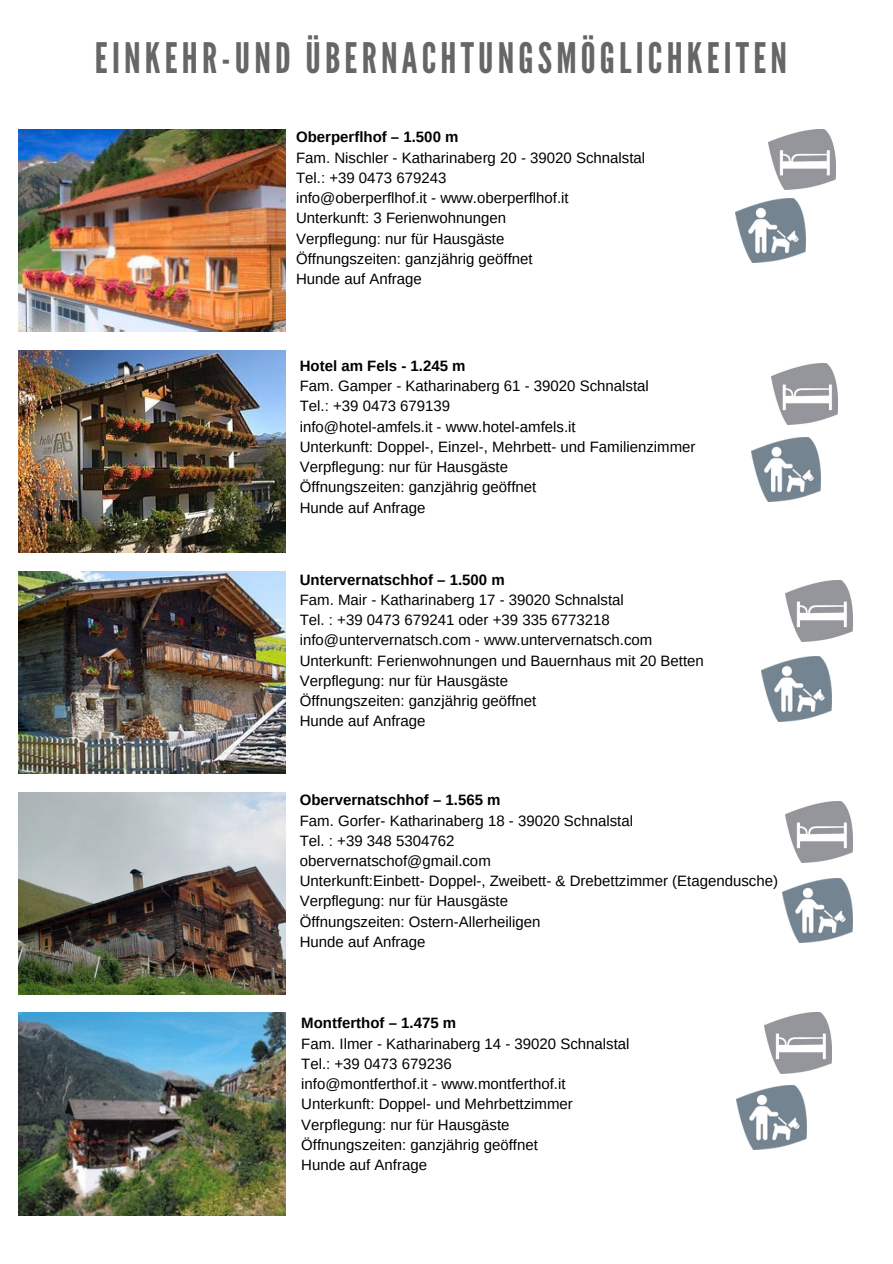
<style>
.page{position:relative;width:893px;height:1264px;background:#fff}
.page>*{position:absolute;margin:0;border:0;box-sizing:border-box;transform-origin:0 0}
.t1{font:42px "League Gothic";letter-spacing:.1em;color:#666}
.t2{font:15px "Arimo";color:#000}
.t3{font:700 15px "Arimo";color:#000}
</style>
<div class="page">
<img style="left:18px;top:129px;width:267px;height:202px">
<img style="left:18px;top:350px;width:267px;height:203px">
<img style="left:768px;top:129px;width:66px;height:61px">
<img style="left:18px;top:571px;width:267px;height:203px">
<img style="left:785px;top:581px;width:67px;height:60px">
<img style="left:771px;top:364px;width:66px;height:60px">
<img style="left:18px;top:1012px;width:267px;height:203px">
<img style="left:764px;top:1012px;width:67px;height:61px">
<img style="left:735px;top:199px;width:70px;height:64px">
<img style="left:751px;top:437px;width:69px;height:64px">
<img style="left:762px;top:657px;width:69px;height:64px">
<img style="left:736px;top:1085px;width:70px;height:64px">
<img style="left:18px;top:792px;width:267px;height:202px">
<img style="left:785px;top:801px;width:67px;height:61px">
<img style="left:782px;top:878px;width:70px;height:64px">
<p class="t1" style="left:95px;top:34px;width:693px">EINKEHR-UND ÜBERNACHTUNGSMÖGLICHKEITEN</p>
<p class="t3" style="left:296px;top:129px;width:164px">Oberperflhof – 1.500 m</p>
<p class="t2" style="left:296px;top:149px;width:350px">Fam. Nischler - Katharinaberg 20 - 39020 Schnalstal</p>
<p class="t2" style="left:296px;top:169px;width:152px">Tel.: +39 0473 679243</p>
<p class="t2" style="left:296px;top:189px;width:274px">info@oberperflhof.it - www.oberperflhof.it</p>
<p class="t2" style="left:296px;top:210px;width:211px">Unterkunft: 3 Ferienwohnungen</p>
<p class="t2" style="left:296px;top:230px;width:210px">Verpflegung: nur für Hausgäste</p>
<p class="t2" style="left:296px;top:250px;width:238px">Öffnungszeiten: ganzjährig geöffnet</p>
<p class="t2" style="left:296px;top:270px;width:127px">Hunde auf Anfrage</p>
<p class="t3" style="left:300px;top:357px;width:167px">Hotel am Fels - 1.245 m</p>
<p class="t2" style="left:300px;top:377px;width:350px">Fam. Gamper - Katharinaberg 61 - 39020 Schnalstal</p>
<p class="t2" style="left:300px;top:398px;width:152px">Tel.: +39 0473 679139</p>
<p class="t2" style="left:300px;top:418px;width:277px">info@hotel-amfels.it - www.hotel-amfels.it</p>
<p class="t2" style="left:300px;top:438px;width:397px">Unterkunft: Doppel-, Einzel-, Mehrbett- und Familienzimmer</p>
<p class="t2" style="left:300px;top:458px;width:210px">Verpflegung: nur für Hausgäste</p>
<p class="t2" style="left:300px;top:479px;width:238px">Öffnungszeiten: ganzjährig geöffnet</p>
<p class="t2" style="left:300px;top:499px;width:127px">Hunde auf Anfrage</p>
<p class="t3" style="left:300px;top:571px;width:206px">Untervernatschhof – 1.500 m</p>
<p class="t2" style="left:300px;top:591px;width:325px">Fam. Mair - Katharinaberg 17 - 39020 Schnalstal</p>
<p class="t2" style="left:300px;top:611px;width:311px">Tel. : +39 0473 679241 oder +39 335 6773218</p>
<p class="t2" style="left:300px;top:631px;width:354px">info@untervernatsch.com - www.untervernatsch.com</p>
<p class="t2" style="left:300px;top:652px;width:405px">Unterkunft: Ferienwohnungen und Bauernhaus mit 20 Betten</p>
<p class="t2" style="left:300px;top:672px;width:210px">Verpflegung: nur für Hausgäste</p>
<p class="t2" style="left:300px;top:692px;width:238px">Öffnungszeiten: ganzjährig geöffnet</p>
<p class="t2" style="left:300px;top:712px;width:127px">Hunde auf Anfrage</p>
<p class="t3" style="left:300px;top:791px;width:202px">Obervernatschhof – 1.565 m</p>
<p class="t2" style="left:300px;top:812px;width:335px">Fam. Gorfer- Katharinaberg 18 - 39020 Schnalstal</p>
<p class="t2" style="left:300px;top:832px;width:156px">Tel. : +39 348 5304762</p>
<p class="t2" style="left:300px;top:852px;width:192px">obervernatschof@gmail.com</p>
<p class="t2" style="left:300px;top:872px;width:479px">Unterkunft:Einbett- Doppel-, Zweibett- &amp; Drebettzimmer (Etagendusche)</p>
<p class="t2" style="left:300px;top:892px;width:210px">Verpflegung: nur für Hausgäste</p>
<p class="t2" style="left:300px;top:913px;width:242px">Öffnungszeiten: Ostern-Allerheiligen</p>
<p class="t2" style="left:300px;top:933px;width:127px">Hunde auf Anfrage</p>
<p class="t3" style="left:301px;top:1014px;width:156px">Montferthof – 1.475 m</p>
<p class="t2" style="left:301px;top:1034px;width:330px">Fam. Ilmer - Katharinaberg 14 - 39020 Schnalstal</p>
<p class="t2" style="left:301px;top:1055px;width:152px">Tel.: +39 0473 679236</p>
<p class="t2" style="left:301px;top:1075px;width:266px">info@montferthof.it - www.montferthof.it</p>
<p class="t2" style="left:301px;top:1095px;width:273px">Unterkunft: Doppel- und Mehrbettzimmer</p>
<p class="t2" style="left:301px;top:1115px;width:210px">Verpflegung: nur für Hausgäste</p>
<p class="t2" style="left:301px;top:1136px;width:238px">Öffnungszeiten: ganzjährig geöffnet</p>
<p class="t2" style="left:301px;top:1156px;width:127px">Hunde auf Anfrage</p>
</div>
